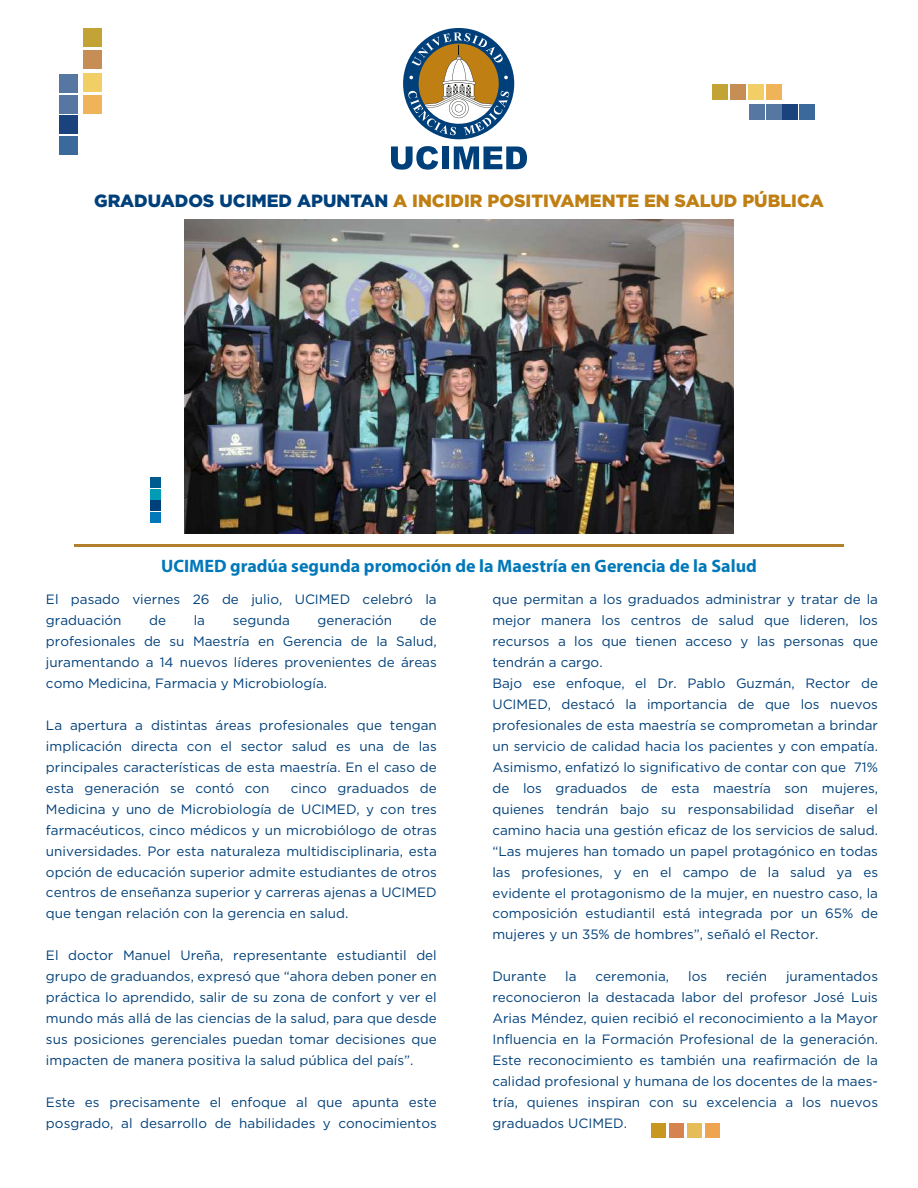
<style>
.page{position:relative;width:918px;height:1188px;background:#fff}
.page>*{position:absolute;margin:0;border:0;box-sizing:border-box;transform-origin:0 0}
.t1{font:700 18px "Myriad Pro";color:#0078b9}
.t2{font:900 17.7px "Gotham";color:#bf7f13}
.t3{font:13.5px/21px "Gotham";color:#00407a;text-align:justify}
.s1{color:#00407a}
</style>
<div class="page">
<hr style="left:74px;top:544px;width:770px;height:3px;background:#b2802d">
<div style="left:651px;top:1123px;width:14px;height:14px;background:#c8971f"></div>
<div style="left:669px;top:1123px;width:14px;height:14px;background:#d7834f"></div>
<div style="left:687px;top:1123px;width:14px;height:14px;background:#e6bc58"></div>
<div style="left:705px;top:1123px;width:15px;height:14px;background:#efa54f"></div>
<svg style="left:403px;top:28px;width:111px;height:111px"></svg>
<svg style="left:391px;top:146px;width:47px;height:24px"></svg>
<div style="left:442px;top:146px;width:7px;height:23px;background:#00407a"></div>
<svg style="left:454px;top:146px;width:73px;height:23px"></svg>
<div style="left:748px;top:85px;width:15px;height:15px;background:#f2ce66"></div>
<div style="left:767px;top:85px;width:15px;height:15px;background:#efb35a"></div>
<div style="left:730px;top:85px;width:16px;height:15px;background:#c68d54"></div>
<div style="left:712px;top:85px;width:16px;height:15px;background:#c3a335"></div>
<div style="left:783px;top:105px;width:15px;height:15px;background:#1a427c"></div>
<div style="left:766px;top:105px;width:15px;height:15px;background:#5677a2"></div>
<div style="left:750px;top:105px;width:15px;height:15px;background:#5677a2"></div>
<div style="left:799px;top:105px;width:16px;height:15px;background:#3b699c"></div>
<div style="left:83px;top:73px;width:19px;height:18px;background:#f2ce66"></div>
<div style="left:83px;top:95px;width:19px;height:19px;background:#efb35a"></div>
<div style="left:83px;top:50px;width:19px;height:19px;background:#c68d54"></div>
<div style="left:83px;top:28px;width:19px;height:19px;background:#c3a335"></div>
<div style="left:59px;top:115px;width:18px;height:19px;background:#1a427c"></div>
<div style="left:59px;top:95px;width:18px;height:19px;background:#5677a2"></div>
<div style="left:59px;top:74px;width:18px;height:19px;background:#5677a2"></div>
<div style="left:59px;top:136px;width:18px;height:18px;background:#3b699c"></div>
<div style="left:150px;top:477px;width:11px;height:11px;background:#005c8f"></div>
<div style="left:150px;top:489px;width:11px;height:11px;background:#009cb6"></div>
<div style="left:150px;top:501px;width:11px;height:10px;background:#00407a"></div>
<div style="left:150px;top:512px;width:11px;height:11px;background:#0078b9"></div>
<img style="left:185px;top:220px;width:548px;height:313px">
<h2 class="t2" style="left:94px;top:190px;width:731px"><span class="s1">GRADUADOS UCIMED APUNTAN</span> A INCIDIR POSITIVAMENTE EN SALUD PÚBLICA</h2>
<h1 class="t1" style="left:161px;top:554px;width:597px">UCIMED gradúa segunda promoción de la Maestría en Gerencia de la Salud</h1>
<p class="t3" style="left:46px;top:588px;width:392px">El pasado viernes 26 de julio, UCIMED celebró la graduación</p>
<p class="t3" style="left:149px;top:609px;width:18px">de</p>
<p class="t3" style="left:194px;top:609px;width:13px">la</p>
<p class="t3" style="left:233px;top:609px;width:59px">segunda</p>
<p class="t3" style="left:317px;top:609px;width:76px">generación</p>
<p class="t3" style="left:46px;top:609px;width:392px;text-indent:374px">de profesionales de su Maestría en Gerencia de la Salud, juramentando a 14 nuevos líderes provenientes de áreas como Medicina, Farmacia y Microbiología.</p>
<p class="t3" style="left:46px;top:714px;width:392px">La apertura a distintas áreas profesionales que tengan implicación directa con el sector salud es una de las principales características de esta maestría. En el caso de esta generación se contó con</p>
<p class="t3" style="left:46px;top:777px;width:392px;text-indent:245px">cinco graduados de Medicina y uno de Microbiología de UCIMED, y con tres farmacéuticos, cinco médicos y un microbiólogo de otras universidades. Por esta naturaleza multidisciplinaria, esta opción de educación superior admite estudiantes de otros centros de enseñanza superior y carreras ajenas a UCIMED que tengan relación con la gerencia en salud.</p>
<p class="t3" style="left:46px;top:945px;width:392px">El doctor Manuel Ureña, representante estudiantil del grupo de graduandos, expresó que “ahora deben poner en práctica lo aprendido, salir de su zona de confort y ver el mundo más allá de las ciencias de la salud, para que desde sus posiciones gerenciales puedan tomar decisiones que impacten de manera positiva la salud pública del país”.</p>
<p class="t3" style="left:46px;top:1092px;width:392px">Este es precisamente el enfoque al que apunta este posgrado, al desarrollo de habilidades y conocimientos</p>
<p class="t3" style="left:492px;top:588px;width:387px;text-align:left">que permitan a los graduados administrar y tratar de la mejor manera los centros de salud que lideren, los recursos a los que tienen acceso y las personas que tendrán a cargo.<br>Bajo ese enfoque, el Dr. Pablo Guzmán, Rector de UCIMED, destacó la importancia de que los nuevos profesionales de esta maestría se comprometan a brindar un servicio de calidad hacia los pacientes y con empatía.<br>Asimismo, enfatizó lo significativo de contar con que 71% de los graduados de esta maestría son mujeres, quienes tendrán bajo su responsabilidad diseñar el camino hacia una gestión eficaz de los servicios de salud. “Las mujeres han tomado un papel protagónico en todas las profesiones, y en el campo de la salud ya es evidente el protagonismo de la mujer, en nuestro caso, la composición estudiantil está integrada por un 65% de mujeres y un 35% de hombres”, señaló el Rector.</p>
<p class="t3" style="left:492px;top:966px;width:55px">Durante</p>
<p class="t3" style="left:565px;top:966px;width:13px">la</p>
<p class="t3" style="left:596px;top:966px;width:75px">ceremonia,</p>
<p class="t3" style="left:688px;top:966px;width:20px">los</p>
<p class="t3" style="left:726px;top:966px;width:43px">recién</p>
<p class="t3" style="left:492px;top:966px;width:387px;text-indent:294px">juramentados reconocieron la destacada labor del profesor José Luis Arias Méndez, quien recibió el reconocimiento a la Mayor Influencia en la Formación Profesional de la generación.<br>Este reconocimiento es también una reafirmación de la calidad profesional y humana de los docentes de la maes&shy;tría, quienes inspiran con su excelencia a los nuevos graduados UCIMED.</p>
</div>
